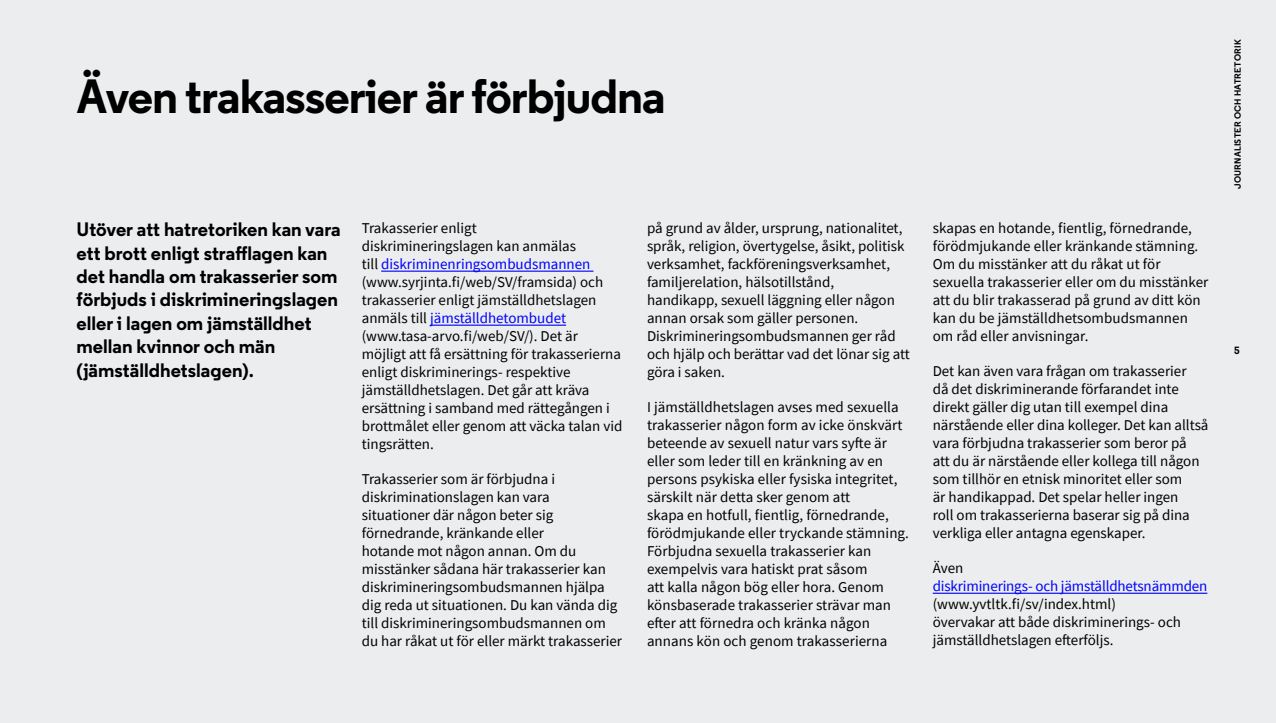
<style>
.page{position:relative;width:1276px;height:723px;background:#ebedef}
.page>*{position:absolute;margin:0;border:0;box-sizing:border-box;transform-origin:0 0}
.Otsikko_1{font:700 48px "Regular PRO";letter-spacing:-.02em;color:#000}
.ingressi{font:700 19.5px/23.4px "Regular PRO";color:#000}
.leipis_3{font:15px/18px "Source Sans Pro";color:#000}
.t1{font:700 10.5px "Regular PRO";color:#000}
.t2{font:700 9px "Regular PRO";letter-spacing:.025em;color:#000}
.s1{color:#00f}
</style>
<div class="page">
<hr style="left:381px;top:271px;width:212px;height:1px;background:#00f">
<hr style="left:430px;top:325px;width:136px;height:1px;background:#00f">
<hr style="left:932px;top:593px;width:275px;height:1px;background:#00f">
<p class="Otsikko_1" style="left:77px;top:64px;width:591px">Även trakasserier är förbjudna</p>
<p class="ingressi" style="left:77px;top:217px;width:266px">Utöver att hatretoriken kan vara ett brott enligt strafflagen kan det handla om trakasserier som förbjuds i diskrimineringslagen eller i lagen om jämställdhet mellan kvinnor och män (jämställdhetslagen).</p>
<p class="leipis_3" style="left:362px;top:219px;width:262px">Trakasserier enligt<br>diskrimineringslagen kan anmälas<br>till <span class="s1">diskriminenringsombudsmannen </span>(www.syrjinta.fi/web/SV/framsida) och trakasserier enligt jämställdhetslagen anmäls till <span class="s1">jämställdhetombudet </span>(www.tasa-arvo.fi/web/SV/). Det är möjligt att få ersättning för trakasserierna enligt diskriminerings- respektive jämställdhetslagen. Det går att kräva ersättning i samband med rättegången i brottmålet eller genom att väcka talan vid tingsrätten.</p>
<p class="leipis_3" style="left:362px;top:470px;width:262px">Trakasserier som är förbjudna i diskriminationslagen kan vara<br>situationer där någon beter sig förnedrande, kränkande eller<br>hotande mot någon annan. Om du misstänker sådana här trakasserier kan diskrimineringsombudsmannen hjälpa dig reda ut situationen. Du kan vända dig till diskrimineringsombudsmannen om du har råkat ut för eller märkt trakasserier</p>
<p class="leipis_3" style="left:647px;top:219px;width:264px">på grund av ålder, ursprung, nationalitet, språk, religion, övertygelse, åsikt, politisk verksamhet, fackföreningsverksamhet, familjerelation, hälsotillstånd,<br>handikapp, sexuell läggning eller någon annan orsak som gäller personen.<br>Diskrimineringsombudsmannen ger råd och hjälp och berättar vad det lönar sig att göra i saken.</p>
<p class="leipis_3" style="left:647px;top:398px;width:263px">I jämställdhetslagen avses med sexuella trakasserier någon form av icke önskvärt beteende av sexuell natur vars syfte är eller som leder till en kränkning av en persons psykiska eller fysiska integritet, särskilt när detta sker genom att<br>skapa en hotfull, fientlig, förnedrande, förödmjukande eller tryckande stämning.<br>Förbjudna sexuella trakasserier kan exempelvis vara hatiskt prat såsom<br>att kalla någon bög eller hora. Genom könsbaserade trakasserier strävar man efter att förnedra och kränka någon annans kön och genom trakasserierna</p>
<p class="leipis_3" style="left:932px;top:219px;width:277px">skapas en hotande, fientlig, förnedrande, förödmjukande eller kränkande stämning.<br>Om du misstänker att du råkat ut för sexuella trakasserier eller om du misstänker att du blir trakasserad på grund av ditt kön kan du be jämställdhetsombudsmannen om råd eller anvisningar.</p>
<p class="leipis_3" style="left:932px;top:362px;width:277px">Det kan även vara frågan om trakasserier<br>då det diskriminerande förfarandet inte direkt gäller dig utan till exempel dina närstående eller dina kolleger. Det kan alltså vara förbjudna trakasserier som beror på<br>att du är närstående eller kollega till någon som tillhör en etnisk minoritet eller som<br>är handikappad. Det spelar heller ingen<br>roll om trakasserierna baserar sig på dina verkliga eller antagna egenskaper.</p>
<p class="leipis_3" style="left:932px;top:559px;width:276px">Även<br><span class="s1">diskriminerings- och jämställdhetsnämmden </span>(www.yvtltk.fi/sv/index.html)<br>övervakar att både diskriminerings- och jämställdhetslagen efterföljs.</p>
<p class="t2" style="left:1232px;top:189px;width:151px;rotate:-90deg">JOURNALISTER OCH HATRETORIK</p>
<p class="t1" style="left:1234px;top:344px;width:7px">5</p>
</div>
